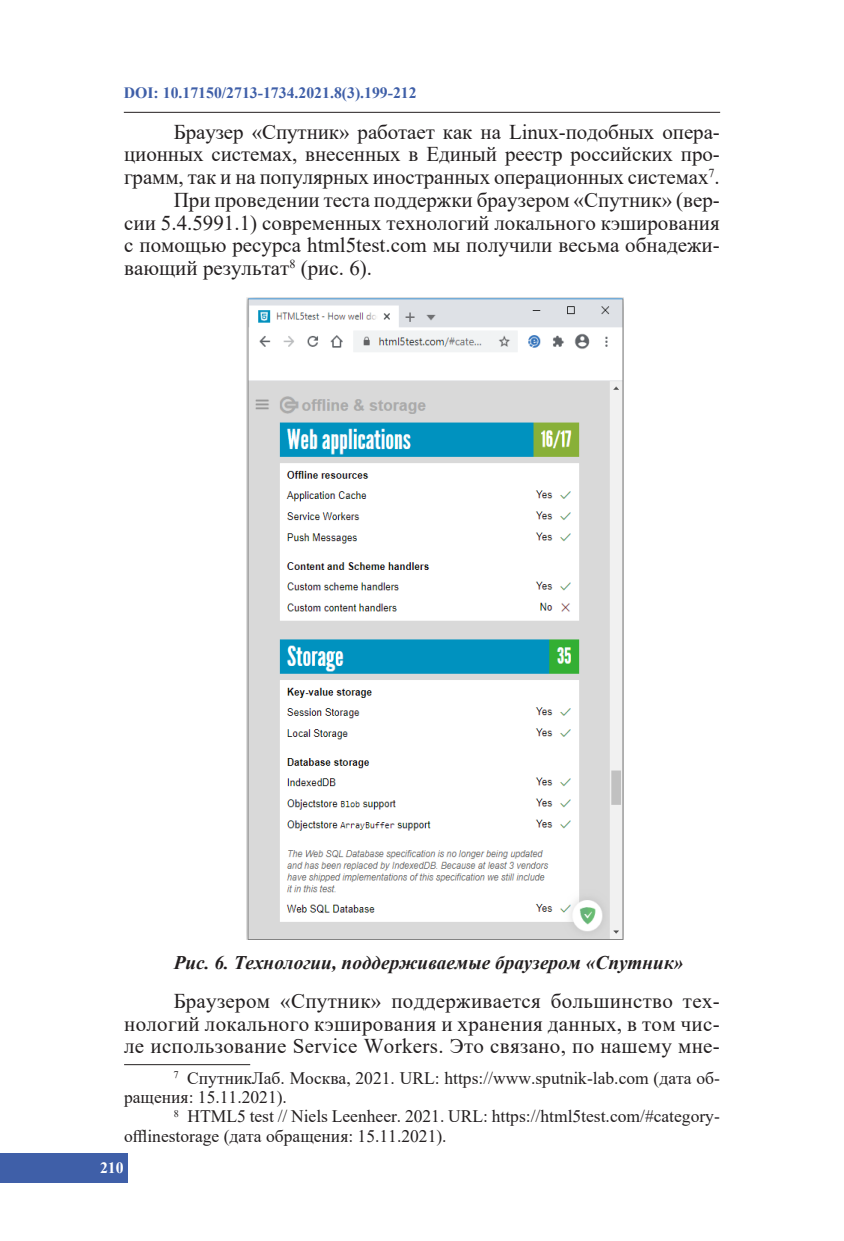
<style>
.page{position:relative;width:844px;height:1241px;background:#fff}
.page>*{position:absolute;margin:0;border:0;box-sizing:border-box;transform-origin:0 0}
.t1{font:21px/22.8px "Times New Roman";color:#231f20;text-align:justify}
.t2{font:italic 700 19.25px "Times New Roman";color:#231f20}
.t3{font:17.5px/19.2px "Times New Roman";color:#231f20}
.t4{font:700 15.75px "Times New Roman";color:#3f5fa8}
.t5{font:700 15.75px "Times New Roman";color:#fff}
</style>
<div class="page">
<hr style="left:124px;top:112px;width:596px;height:1px;background:#231f20">
<div style="left:0;top:1152px;width:127px;height:30px;background:#3f5fa8"></div>
<hr style="left:124px;top:1064px;width:126px;height:1px;background:#231f20">
<img style="left:247px;top:298px;width:376px;height:641px">
<p class="t4" style="left:124px;top:81px;width:294px">DOI: 10.17150/2713-1734.2021.8(3).199-212</p>
<p class="t1" style="left:174px;top:120px;width:547px">Браузер «Спутник» работает как на Linux-подобных опера-</p>
<p class="t1" style="left:124px;top:142px;width:597px">ционных системах, внесенных в Единый реестр российских про-</p>
<p class="t1" style="left:124px;top:165px;width:597px">грамм, так и на популярных иностранных операционных системах<sup>7</sup>.</p>
<p class="t1" style="left:174px;top:188px;width:547px">При проведении теста поддержки браузером «Спутник» (вер-</p>
<p class="t1" style="left:124px;top:210px;width:597px">сии 5.4.5991.1) современных технологий локального кэширования</p>
<p class="t1" style="left:124px;top:233px;width:597px">с помощью ресурса html5test.com мы получили весьма обнадежи-</p>
<p class="t1" style="left:124px;top:256px;width:249px">вающий результат<sup>8</sup> (рис. 6).</p>
<p class="t2" style="left:174px;top:948px;width:511px">Рис. 6. Технологии, поддерживаемые браузером «Спутник»</p>
<p class="t1" style="left:124px;top:988px;width:597px;text-indent:50px">Браузером «Спутник» поддерживается большинство тех&shy;нологий локального кэширования и хранения данных, в том чис&shy;ле использование Service Workers. Это связано, по нашему мне-</p>
<p class="t3" style="left:124px;top:1067px;width:597px;text-indent:50px"><sup>7</sup> СпутникЛаб. Москва, 2021. URL: https://www.sputnik-lab.com (дата об&shy;ращения: 15.11.2021).</p>
<p class="t3" style="left:124px;top:1106px;width:597px;text-indent:50px"><sup>8</sup> HTML5 test // Niels Leenheer. 2021. URL: https://html5test.com/#category&shy;offlinestorage (дата обращения: 15.11.2021).</p>
<p class="t5" style="left:100px;top:1156px;width:25px">210</p>
</div>
